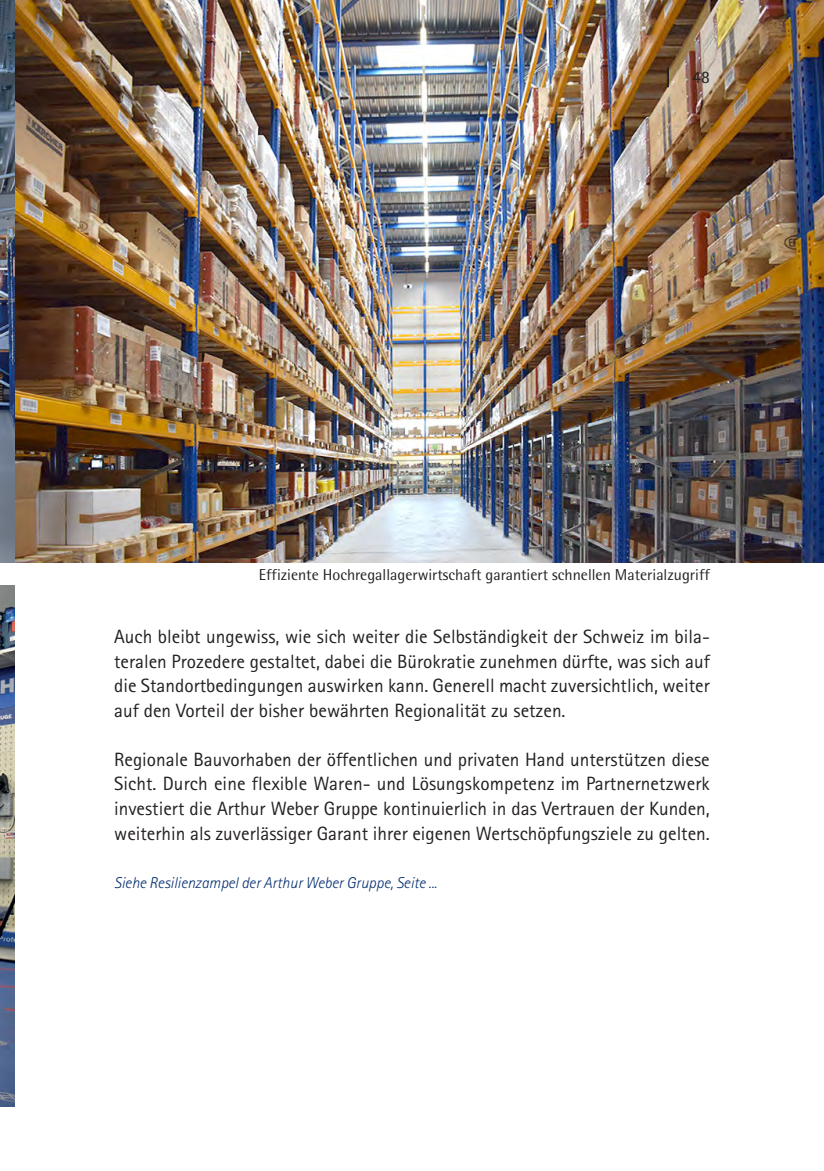
<style>
.page{position:relative;width:824px;height:1171px;background:#fff}
.page>*{position:absolute;margin:0;border:0;box-sizing:border-box;transform-origin:0 0}
.t1{font:19.25px/24.5px "Rotis Sans Serif";color:#231f20;text-align:justify}
.t2{font:17.5px "Rotis Semi Sans";color:#231f20}
.t3{font:15.75px "Rotis Semi Sans";color:#231f20}
.t4{font:italic 300 15.75px "Rotis Sans Serif";color:#052e70}
</style>
<div class="page">
<img style="left:15px;top:0;width:808px;height:562px">
<img style="left:0;top:0;width:15px;height:562px">
<hr style="left:667px;top:67px;width:2px;height:20px;background:#231f20">
<img style="left:0;top:585px;width:15px;height:521px">
<p class="t2" style="left:692px;top:71px;width:19px">48</p>
<p class="t3" style="left:259px;top:569px;width:452px">Effiziente Hochregallagerwirtschaft garantiert schnellen Materialzugriff</p>
<p class="t1" style="left:114px;top:626px;width:597px">Auch bleibt ungewiss, wie sich weiter die Selbständigkeit der Schweiz im bila&shy;teralen Prozedere gestaltet, dabei die Bürokratie zunehmen dürfte, was sich auf die Standortbedingungen auswirken kann. Generell macht zuversichtlich, weiter auf den Vorteil der bisher bewährten Regionalität zu setzen.</p>
<p class="t1" style="left:114px;top:749px;width:597px">Regionale Bauvorhaben der öffentlichen und privaten Hand unterstützen diese Sicht. Durch eine flexible Waren- und Lösungskompetenz im Partnernetzwerk investiert die Arthur Weber Gruppe kontinuierlich in das Vertrauen der Kunden, weiterhin als zuverlässiger Garant ihrer eigenen Wertschöpfungsziele zu gelten.</p>
<p class="t4" style="left:114px;top:877px;width:324px">Siehe Resilienzampel der Arthur Weber Gruppe, Seite ...</p>
</div>
